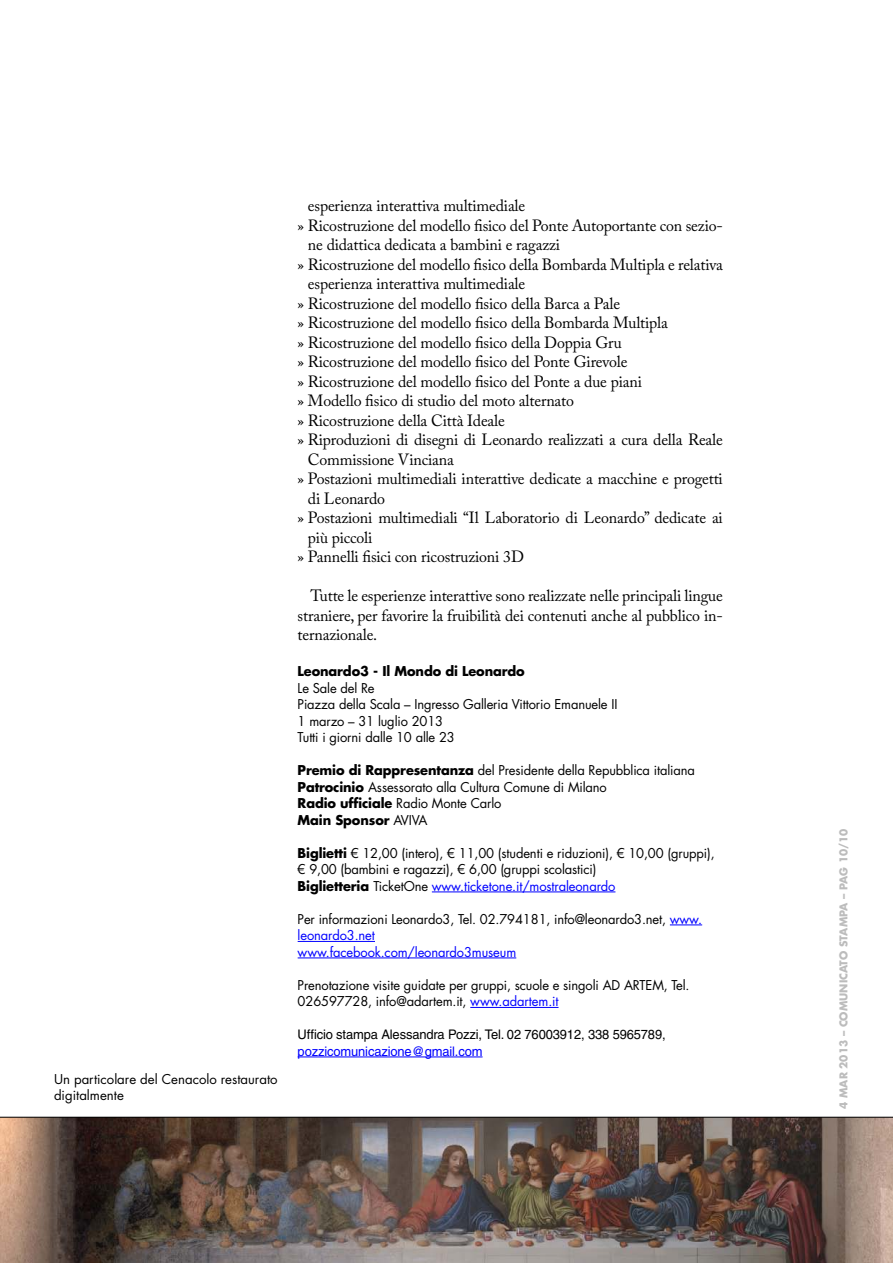
<style>
.page{position:relative;width:893px;height:1263px;background:#fff}
.page>*{position:absolute;margin:0;border:0;box-sizing:border-box;transform-origin:0 0}
.t1{font:16.2px/19.5px "Adobe Caslon Pro";letter-spacing:-.01em;color:#000;text-align:justify}
.t2{font:13.2px/16.5px "Futura LT";letter-spacing:-.01em;color:#000}
.t3{font:13.2px "Helvetica";letter-spacing:-.01em;color:#000}
.t4{font:13.2px "Helvetica";letter-spacing:-.01em;color:#00f}
.t5{font:700 13.2px "Futura LT";letter-spacing:-.01em;color:#000}
.t6{font:700 10.5px "Futura LT";color:#bcbcbc}
.s1{font-weight:700}
.s2{color:#00f}
</style>
<div class="page">
<img style="left:0;top:1117px;width:893px;height:146px">
<hr style="left:432px;top:891px;width:183px;height:1px;background:#00f">
<hr style="left:670px;top:924px;width:32px;height:1px;background:#00f">
<hr style="left:298px;top:941px;width:77px;height:1px;background:#00f">
<hr style="left:298px;top:957px;width:218px;height:1px;background:#00f">
<hr style="left:470px;top:1007px;width:89px;height:1px;background:#00f">
<hr style="left:298px;top:1056px;width:185px;height:1px;background:#00f">
<p class="t2" style="left:54px;top:1071px;width:225px">Un particolare del Cenacolo restaurato digitalmente</p>
<p class="t1" style="left:308px;top:196px;width:219px">esperienza interattiva multimediale</p>
<p class="t1" style="left:298px;top:215px;width:427px">» Ricostruzione del modello fisico del Ponte Autoportante con sezio-</p>
<p class="t1" style="left:308px;top:235px;width:254px">ne didattica dedicata a bambini e ragazzi</p>
<p class="t1" style="left:298px;top:254px;width:427px">» Ricostruzione del modello fisico della Bombarda Multipla e relativa</p>
<p class="t1" style="left:308px;top:274px;width:219px">esperienza interattiva multimediale</p>
<p class="t1" style="left:298px;top:293px;width:324px">» Ricostruzione del modello fisico della Barca a Pale</p>
<p class="t1" style="left:298px;top:313px;width:372px">» Ricostruzione del modello fisico della Bombarda Multipla</p>
<p class="t1" style="left:298px;top:332px;width:326px">» Ricostruzione del modello fisico della Doppia Gru</p>
<p class="t1" style="left:298px;top:352px;width:331px">» Ricostruzione del modello fisico del Ponte Girevole</p>
<p class="t1" style="left:298px;top:371px;width:346px">» Ricostruzione del modello fisico del Ponte a due piani</p>
<p class="t1" style="left:298px;top:391px;width:278px">» Modello fisico di studio del moto alternato</p>
<p class="t1" style="left:298px;top:410px;width:209px">» Ricostruzione della Città Ideale</p>
<p class="t1" style="left:298px;top:430px;width:427px">» Riproduzioni di disegni di Leonardo realizzati a cura della Reale</p>
<p class="t1" style="left:308px;top:449px;width:147px">Commissione Vinciana</p>
<p class="t1" style="left:298px;top:469px;width:427px">» Postazioni multimediali interattive dedicate a macchine e progetti</p>
<p class="t1" style="left:308px;top:488px;width:79px">di Leonardo</p>
<p class="t1" style="left:298px;top:508px;width:427px">» Postazioni multimediali “Il Laboratorio di Leonardo” dedicate ai</p>
<p class="t1" style="left:308px;top:527px;width:66px">più piccoli</p>
<p class="t1" style="left:298px;top:547px;width:228px">» Pannelli fisici con ricostruzioni 3D</p>
<p class="t1" style="left:298px;top:586px;width:427px;text-indent:13px">Tutte le esperienze interattive sono realizzate nelle principali lingue straniere, per favorire la fruibilità dei contenuti anche al pubblico in&shy;ternazionale.</p>
<p class="t5" style="left:298px;top:662px;width:229px">Leonardo3 - Il Mondo di Leonardo</p>
<p class="t2" style="left:298px;top:680px;width:321px">Le Sale del Re<br>Piazza della Scala – Ingresso Galleria Vittorio Emanuele II<br>1 marzo – 31 luglio 2013<br>Tutti i giorni dalle 10 alle 23</p>
<p class="t2" style="left:298px;top:762px;width:399px"><span class="s1">Premio di Rappresentanza</span> del Presidente della Repubblica italiana <span class="s1">Patrocinio</span> Assessorato alla Cultura Comune di Milano<br><span class="s1">Radio ufficiale</span> Radio Monte Carlo<br><span class="s1">Main Sponsor</span> AVIVA</p>
<p class="t2" style="left:298px;top:845px;width:418px"><span class="s1">Biglietti</span> € 12,00 (intero), € 11,00 (studenti e riduzioni), € 10,00 (gruppi), € 9,00 (bambini e ragazzi), € 6,00 (gruppi scolastici)<br><span class="s1">Biglietteria</span> TicketOne <span class="s2">www.ticketone.it/mostraleonardo</span></p>
<p class="t2" style="left:298px;top:911px;width:406px">Per informazioni Leonardo3, Tel. 02.794181, info@leonardo3.net, <span class="s2">www. leonardo3.net<br>www.facebook.com/leonardo3museum</span></p>
<p class="t2" style="left:298px;top:977px;width:393px">Prenotazione visite guidate per gruppi, scuole e singoli AD ARTEM, Tel.<br>026597728, info@adartem.it, <span class="s2">www.adartem.it</span></p>
<p class="t3" style="left:298px;top:1027px;width:370px">Ufficio stampa Alessandra Pozzi, Tel. 02 76003912, 338 5965789,</p>
<p class="t4" style="left:298px;top:1043px;width:186px">pozzicomunicazione@gmail.com</p>
<p class="t6" style="left:836px;top:1109px;width:282px;rotate:-90deg">4 Mar 2013 – Comunicato stampa – pag 10/10</p>
</div>
